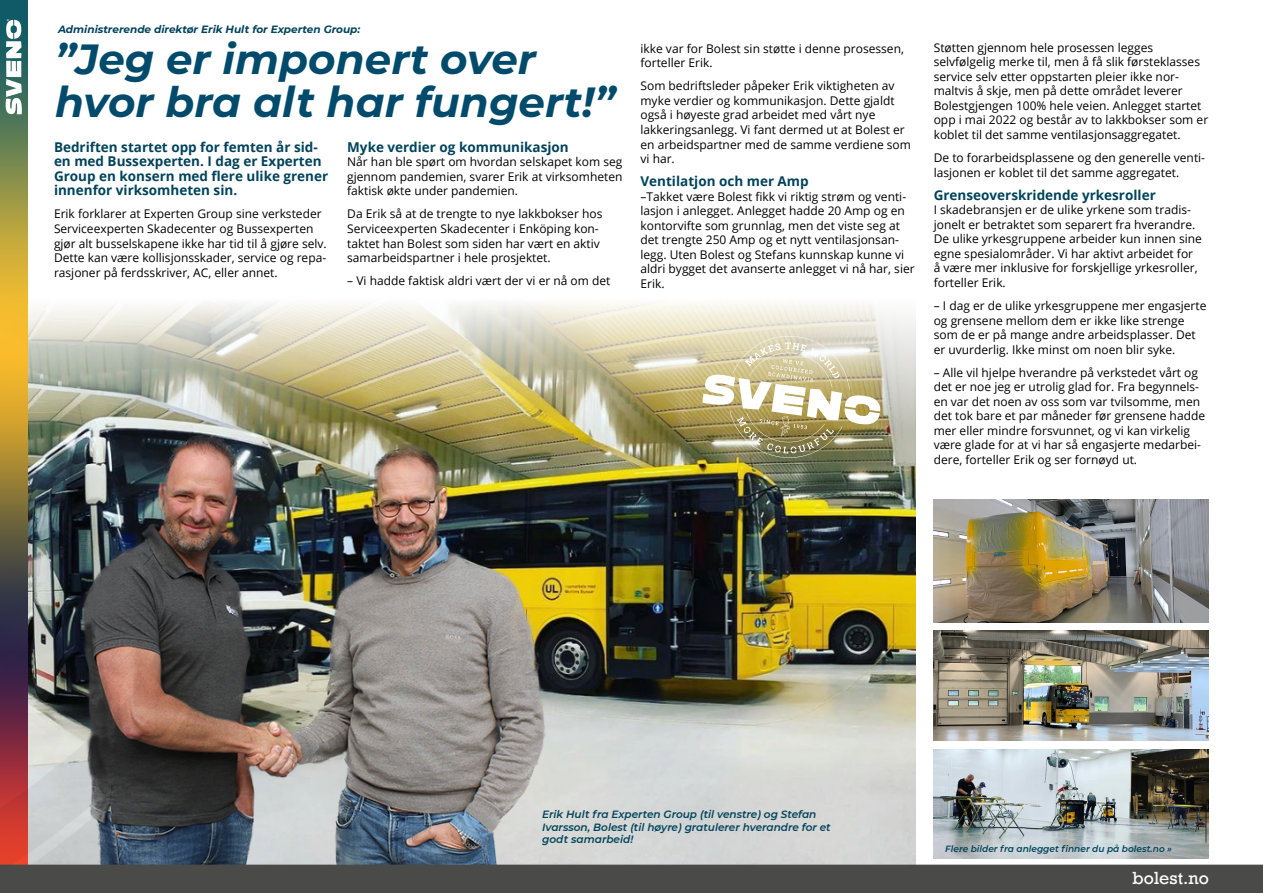
<style>
.page{position:relative;width:1263px;height:893px;background:#fff}
.page>*{position:absolute;margin:0;border:0;box-sizing:border-box;transform-origin:0 0}
.t1{font:italic 700 42px/43.5px "Montserrat";color:#004b6c}
.t2{font:16.5px "Rockwell";color:#fff}
.t3{font:700 13.5px/14.5px "Open Sans";color:#00435b}
.t4{font:12px/14.5px "Open Sans";color:#000}
.t5{font:italic 600 10.5px/12.6px "Montserrat";color:#00435b}
.t6{font:italic 700 10.5px "Montserrat";color:#00435b}
.t7{font:italic 600 9px "Montserrat";color:#00435b}
</style>
<div class="page">
<img style="left:27px;top:474px;width:889px;height:210px">
<img style="left:27px;top:225px;width:889px;height:249px">
<img style="left:0;top:0;width:27px;height:608px">
<svg style="left:0;top:608px;width:198px;height:76px;background:#534a4d"></svg>
<img style="left:0;top:684px;width:1263px;height:209px">
<svg style="left:6px;top:19px;width:16px;height:95px"></svg>
<img style="left:934px;top:499px;width:275px;height:124px">
<img style="left:934px;top:631px;width:275px;height:110px">
<img style="left:934px;top:749px;width:275px;height:109px">
<svg style="left:702px;top:334px;width:178px;height:125px"></svg>
<p class="t6" style="left:58px;top:21px;width:304px">Administrerende direktør Erik Hult for Experten Group:</p>
<h1 class="t1" style="left:55px;top:35px;width:562px">”Jeg er imponert over hvor bra alt har fungert!”</h1>
<p class="t3" style="left:54px;top:139px;width:276px">Bedriften startet opp for femten år sid&shy;en med Bussexperten. I dag er Experten Group en konsern med flere ulike grener innenfor virksomheten sin.</p>
<p class="t4" style="left:54px;top:206px;width:274px">Erik forklarer at Experten Group sine verksteder Serviceexperten Skadecenter og Bussexperten gjør alt busselskapene ikke har tid til å gjøre selv.<br>Dette kan være kollisjonsskader, service og repa&shy;rasjoner på ferdsskriver, AC, eller annet.</p>
<p class="t3" style="left:347px;top:139px;width:223px">Myke verdier og kommunikasjon</p>
<p class="t4" style="left:347px;top:154px;width:277px;text-align:justify">Når han ble spørt om hvordan selskapet kom seg gjennom pandemien, svarer Erik at virksomheten faktisk økte under pandemien.</p>
<p class="t4" style="left:347px;top:206px;width:257px">Da Erik så at de trengte to nye lakkbokser hos Serviceexperten Skadecenter i Enköping kon&shy;taktet han Bolest som siden har vært en aktiv samarbeidspartner i hele prosjektet.</p>
<p class="t4" style="left:347px;top:273px;width:265px">– Vi hadde faktisk aldri vært der vi er nå om det</p>
<p class="t4" style="left:640px;top:41px;width:265px">ikke var for Bolest sin støtte i denne prosessen, forteller Erik.</p>
<p class="t4" style="left:640px;top:78px;width:272px">Som bedriftsleder påpeker Erik viktigheten av myke verdier og kommunikasjon. Dette gjaldt også i høyeste grad arbeidet med vårt nye lakkeringsanlegg. Vi fant dermed ut at Bolest er en arbeidspartner med de samme verdiene som vi har.</p>
<p class="t3" style="left:640px;top:174px;width:170px">Ventilatjon och mer Amp</p>
<p class="t4" style="left:640px;top:189px;width:276px">–Takket være Bolest fikk vi riktig strøm og venti&shy;lasjon i anlegget. Anlegget hadde 20 Amp og en kontorvifte som grunnlag, men det viste seg at det trengte 250 Amp og et nytt ventilasjonsan&shy;legg. Uten Bolest og Stefans kunnskap kunne vi aldri bygget det avanserte anlegget vi nå har, sier Erik.</p>
<p class="t4" style="left:934px;top:40px;width:276px">Støtten gjennom hele prosessen legges selvfølgelig merke til, men å få slik førsteklasses service selv etter oppstarten pleier ikke nor&shy;maltvis å skje, men på dette området leverer Bolestgjengen 100% hele veien. Anlegget startet opp i mai 2022 og består av to lakkbokser som er koblet til det samme ventilasjonsaggregatet.</p>
<p class="t4" style="left:934px;top:150px;width:273px">De to forarbeidsplassene og den generelle venti&shy;lasjonen er koblet til det samme aggregatet.</p>
<p class="t3" style="left:934px;top:187px;width:224px">Grenseoverskridende yrkesroller</p>
<p class="t4" style="left:934px;top:202px;width:270px">I skadebransjen er de ulike yrkene som tradis&shy;jonelt er betraktet som separert fra hverandre.<br>De ulike yrkesgruppene arbeider kun innen sine egne spesialområder. Vi har aktivt arbeidet for å være mer inklusive for forskjellige yrkesroller, forteller Erik.</p>
<p class="t4" style="left:934px;top:298px;width:274px">– I dag er de ulike yrkesgruppene mer engasjerte og grensene mellom dem er ikke like strenge som de er på mange andre arbeidsplasser. Det er uvurderlig. Ikke minst om noen blir syke.</p>
<p class="t4" style="left:934px;top:365px;width:273px">– Alle vil hjelpe hverandre på verkstedet vårt og det er noe jeg er utrolig glad for. Fra begynnels&shy;en var det noen av oss som var tvilsomme, men det tok bare et par måneder før grensene hadde mer eller mindre forsvunnet, og vi kan virkelig være glade for at vi har så engasjerte medarbei&shy;dere, forteller Erik og ser fornøyd ut.</p>
<p class="t5" style="left:542px;top:808px;width:290px">Erik Hult fra Experten Group (til venstre) og Stefan<br>Ivarsson, Bolest (til høyre) gratulerer hverandre for et godt samarbeid!</p>
<p class="t7" style="left:945px;top:843px;width:228px">Flere bilder fra anlegget finner du på bolest.no »</p>
<h2 class="t2" style="left:1132px;top:868px;width:78px">bolest.no</h2>
</div>
